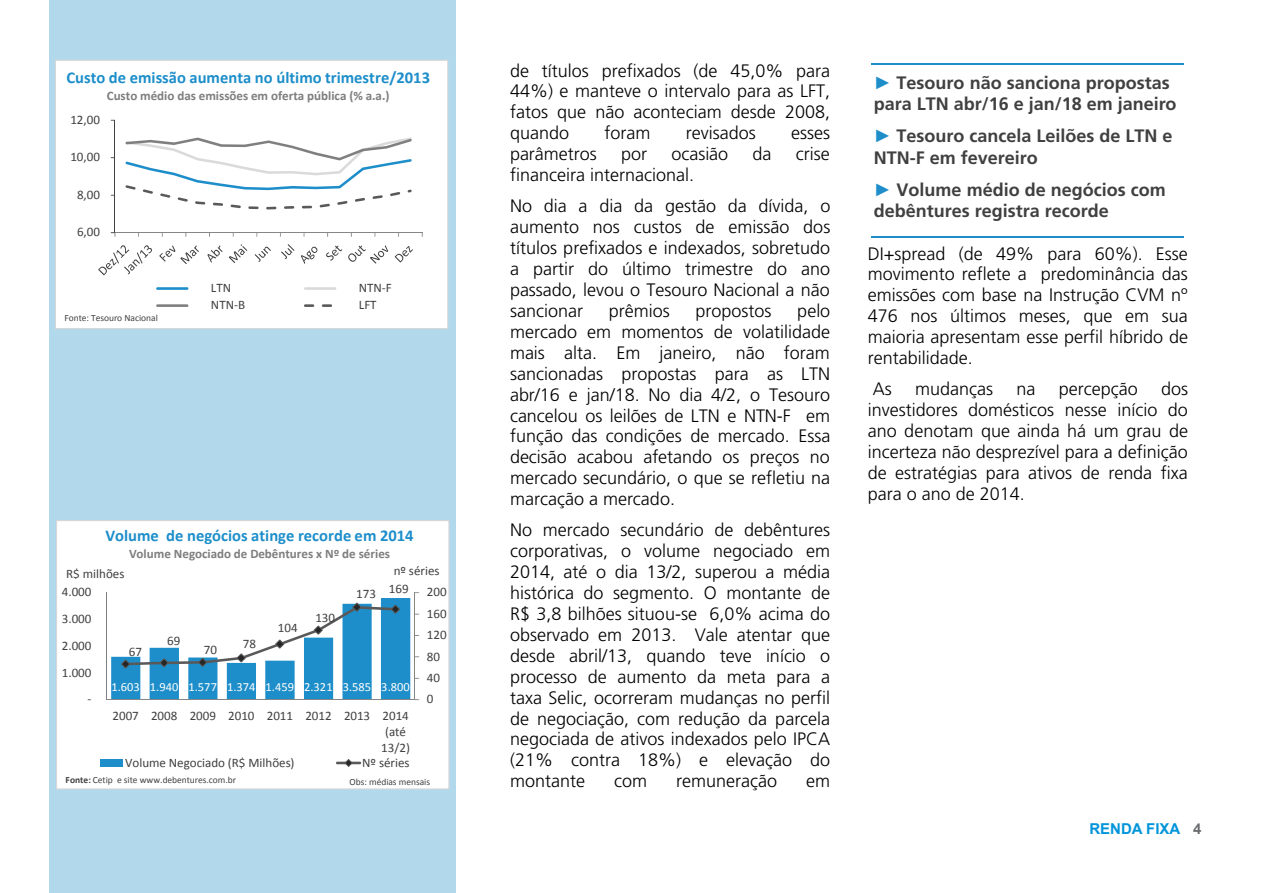
<style>
.page{position:relative;width:1263px;height:893px;background:#fff}
.page>*{position:absolute;margin:0;border:0;box-sizing:border-box;transform-origin:0 0}
.t1{font:300 18px/20.9px "Frutiger";color:#000;text-align:justify}
.t2{font:700 18px/21.3px "Frutiger";color:#404040}
.t3{font:700 16.5px "Calibri";color:#1d8eca}
.t4{font:700 15px "Arial";color:#0095da}
.t5{font:13.05px "Calibri";color:#404040}
.t6{font:700 13.05px "Calibri";color:#7e7e7e}
.t7{font:12.45px "Calibri";letter-spacing:.005em;color:#fff}
.t8{font:9.45px "Calibri";letter-spacing:-.005em;color:#404040}
.s1{font-weight:700}
.s2{font-family:"Arial";font-weight:400;color:#1d8eca}
.s3{font-family:"Arial";color:#1d8eca}
.s4{color:#6d6e71}
</style>
<div class="page">
<div style="left:49px;top:0;width:406px;height:893px;background:#b1d8eb"></div>
<hr style="left:871px;top:63px;width:312px;height:2px;background:#1d8eca">
<hr style="left:871px;top:236px;width:312px;height:2px;background:#1d8eca">
<div style="left:57px;top:521px;width:391px;height:267px;background:#fff"></div>
<hr style="left:106px;top:593px;width:1px;height:107px;background:#7f7f7f">
<hr style="left:106px;top:699px;width:309px;height:1px;background:#868686">
<svg style="left:111px;top:592px;width:308px;height:108px"></svg>
<div style="left:100px;top:759px;width:23px;height:7px;background:#1d8eca"></div>
<hr style="left:336px;top:762px;width:25px;height:2px;background:#595959">
<svg style="left:345px;top:759px;width:8px;height:8px"></svg>
<div style="left:56px;top:520px;width:393px;height:269px;border:1px solid #d8d8d8"></div>
<div style="left:56px;top:61px;width:391px;height:267px;background:#fff"></div>
<hr style="left:114px;top:120px;width:1px;height:113px;background:#404040">
<hr style="left:115px;top:232px;width:307px;height:1px;background:#868686">
<svg style="left:125px;top:137px;width:287px;height:72px"></svg>
<svg style="left:98px;top:245px;width:54px;height:30px"></svg>
<svg style="left:159px;top:245px;width:40px;height:19px"></svg>
<svg style="left:207px;top:246px;width:15px;height:17px"></svg>
<svg style="left:229px;top:244px;width:18px;height:19px"></svg>
<svg style="left:255px;top:247px;width:16px;height:15px"></svg>
<svg style="left:281px;top:244px;width:13px;height:15px"></svg>
<svg style="left:301px;top:247px;width:16px;height:17px"></svg>
<svg style="left:326px;top:246px;width:16px;height:15px"></svg>
<svg style="left:348px;top:245px;width:40px;height:19px"></svg>
<svg style="left:395px;top:246px;width:18px;height:16px"></svg>
<hr style="left:156px;top:287px;width:32px;height:3px;background:#1d8eca">
<hr style="left:304px;top:287px;width:32px;height:3px;background:#d9dad9">
<hr style="left:156px;top:304px;width:32px;height:3px;background:#7f7f7f">
<svg style="left:304px;top:304px;width:10px;height:3px"></svg>
<svg style="left:322px;top:304px;width:10px;height:3px"></svg>
<div style="left:55px;top:60px;width:393px;height:269px;border:1px solid #d8d8d8"></div>
<p class="t3" style="left:66px;top:67px;width:365px">Custo de emissão aumenta no último trimestre/2013</p>
<p class="t6" style="left:107px;top:87px;width:284px">Custo médio das emissões em oferta pública (% a.a.)</p>
<p class="t5" style="left:70px;top:111px;width:31px">12,00</p>
<p class="t5" style="left:70px;top:149px;width:31px">10,00</p>
<p class="t5" style="left:77px;top:186px;width:24px">8,00</p>
<p class="t5" style="left:77px;top:224px;width:24px">6,00</p>
<p class="t8" style="left:64px;top:312px;width:95px">Fonte: Tesouro Nacional</p>
<p class="t5" style="left:211px;top:280px;width:22px">LTN</p>
<p class="t5" style="left:359px;top:280px;width:35px">NTN‐F</p>
<p class="t5" style="left:211px;top:297px;width:36px">NTN‐B</p>
<p class="t5" style="left:359px;top:297px;width:19px">LFT</p>
<p class="t3" style="left:105px;top:525px;width:310px">Volume de negócios atinge recorde em 2014</p>
<p class="t6" style="left:129px;top:545px;width:263px">Volume Negociado de Debêntures x Nº de séries</p>
<p class="t5" style="left:66px;top:565px;width:60px">R$ milhões</p>
<p class="t5" style="left:394px;top:562px;width:47px">nº séries</p>
<p class="t5" style="left:62px;top:584px;width:31px">4.000</p>
<p class="t5" style="left:356px;top:583px;width:54px">173 169</p>
<p class="t5" style="left:427px;top:584px;width:21px">200</p>
<p class="t5" style="left:62px;top:610px;width:31px">3.000</p>
<p class="t5" style="left:62px;top:637px;width:31px">2.000</p>
<p class="t5" style="left:129px;top:643px;width:15px">67</p>
<p class="t5" style="left:167px;top:633px;width:15px">69</p>
<p class="t5" style="left:204px;top:641px;width:15px">70</p>
<p class="t5" style="left:243px;top:635px;width:15px">78</p>
<p class="t5" style="left:278px;top:620px;width:21px">104</p>
<p class="t5" style="left:315px;top:609px;width:21px">130</p>
<p class="t5" style="left:427px;top:605px;width:21px">160</p>
<p class="t5" style="left:427px;top:627px;width:21px">120</p>
<p class="t5" style="left:427px;top:648px;width:15px">80</p>
<p class="t5" style="left:62px;top:664px;width:31px">1.000</p>
<p class="t7" style="left:111px;top:679px;width:300px">1.603 1.940 1.577 1.374 1.459 2.321 3.585 3.800</p>
<p class="t5" style="left:427px;top:669px;width:15px">40</p>
<p class="t5" style="left:87px;top:691px;width:5px">‐</p>
<p class="t5" style="left:427px;top:691px;width:8px">0</p>
<p class="t5" style="left:113px;top:708px;width:298px">2007 2008 2009 2010 2011 2012 2013 2014</p>
<p class="t5" style="left:385px;top:723px;width:22px">(até</p>
<p class="t5" style="left:381px;top:739px;width:30px">13/2)</p>
<p class="t5" style="left:125px;top:754px;width:171px">Volume Negociado (R$ Milhões)</p>
<p class="t5" style="left:362px;top:754px;width:49px">Nº séries</p>
<p class="t8" style="left:66px;top:774px;width:172px"><span class="s1">Fonte:</span> Cetip e site www.debentures.com.br</p>
<p class="t8" style="left:349px;top:776px;width:82px">Obs: médias mensais</p>
<p class="t1" style="left:510px;top:60px;width:322px">de títulos prefixados (de 45,0% para 44%) e manteve o intervalo para as LFT, fatos que não aconteciam desde 2008, quando</p>
<p class="t1" style="left:604px;top:123px;width:47px">foram</p>
<p class="t1" style="left:686px;top:123px;width:72px">revisados</p>
<p class="t1" style="left:791px;top:123px;width:41px">esses</p>
<p class="t1" style="left:510px;top:144px;width:88px">parâmetros</p>
<p class="t1" style="left:621px;top:144px;width:27px">por</p>
<p class="t1" style="left:671px;top:144px;width:58px">ocasião</p>
<p class="t1" style="left:753px;top:144px;width:20px">da</p>
<p class="t1" style="left:796px;top:144px;width:35px">crise</p>
<p class="t1" style="left:510px;top:159px;width:322px;line-height:31.3px">financeira internacional.<br>No dia a dia da gestão da dívida, o</p>
<p class="t1" style="left:510px;top:217px;width:322px">aumento nos custos de emissão dos títulos prefixados e indexados, sobretudo a partir do último trimestre do ano passado, levou o Tesouro Nacional a não sancionar</p>
<p class="t1" style="left:510px;top:301px;width:322px;text-indent:287px">pelo mercado em momentos de volatilidade mais alta. Em janeiro, não foram sancionadas propostas para as LTN abr/16 e jan/18. No dia 4/2, o Tesouro cancelou os leilões de LTN e NTN-F em função das condições de mercado. Essa decisão acabou afetando os preços no mercado secundário, o que se refletiu na marcação a mercado.</p>
<p class="t1" style="left:510px;top:520px;width:322px">No mercado secundário de debêntures corporativas, o volume negociado em 2014, até o dia 13/2, superou a média histórica do segmento. O montante de R$ 3,8 bilhões situou-se 6,0% acima do observado em 2013. Vale atentar que desde abril/13, quando teve início o processo de aumento da meta para a taxa Selic, ocorreram mudanças no perfil de negociação, com redução da parcela negociada de ativos indexados pelo IPCA (21% contra 18%) e elevação do montante</p>
<p class="t1" style="left:609px;top:301px;width:63px">prêmios</p>
<p class="t1" style="left:695px;top:301px;width:78px">propostos</p>
<p class="t1" style="left:614px;top:771px;width:35px">com</p>
<p class="t1" style="left:676px;top:771px;width:103px">remuneração</p>
<p class="t1" style="left:806px;top:771px;width:26px">em</p>
<p class="t2" style="left:874px;top:72px;width:304px"><span class="s2">►</span> Tesouro não sanciona propostas para LTN abr/16 e jan/18 em janeiro</p>
<p class="t2" style="left:874px;top:126px;width:300px"><span class="s3">►</span> Tesouro cancela Leilões de LTN e<br>NTN-F em fevereiro</p>
<p class="t2" style="left:874px;top:179px;width:293px"><span class="s3">►</span> Volume médio de negócios com debêntures registra recorde</p>
<p class="t1" style="left:868px;top:243px;width:322px">DI+spread (de 49% para 60%). Esse movimento reflete a predominância das emissões com base na Instrução CVM nº 476 nos últimos meses, que em sua maioria apresentam esse perfil híbrido de rentabilidade.</p>
<p class="t1" style="left:873px;top:379px;width:21px">As</p>
<p class="t1" style="left:915px;top:379px;width:80px">mudanças</p>
<p class="t1" style="left:1016px;top:379px;width:21px">na</p>
<p class="t1" style="left:1059px;top:379px;width:81px">percepção</p>
<p class="t1" style="left:868px;top:379px;width:322px;text-indent:293px">dos investidores domésticos nesse início do ano denotam que ainda há um grau de incerteza não desprezível para a definição de estratégias para ativos de renda fixa para o ano de 2014.</p>
<p class="t4" style="left:1089px;top:819px;width:114px">RENDA FIXA <span class="s4">4</span></p>
</div>
